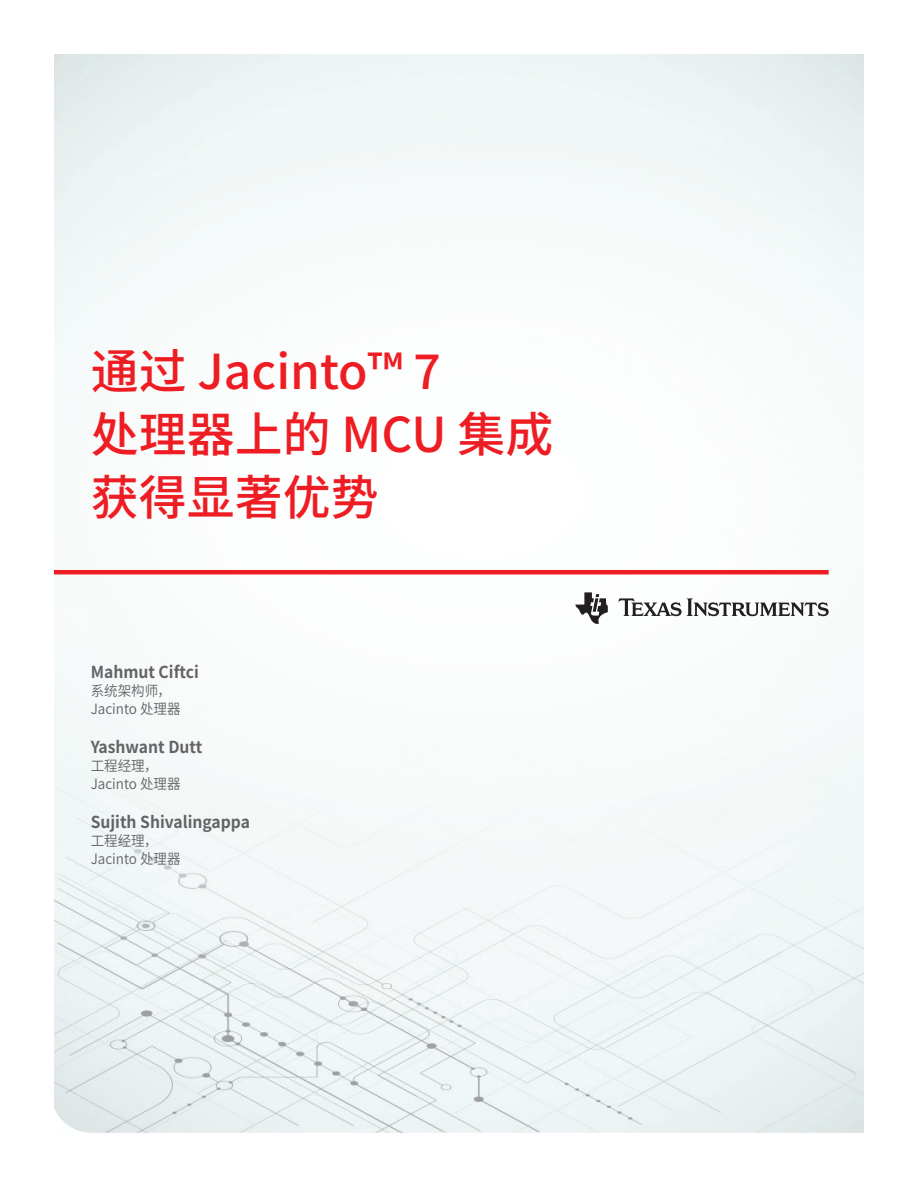
<style>
.page{position:relative;width:918px;height:1188px;background:#fff}
.page>*{position:absolute;margin:0;border:0;box-sizing:border-box;transform-origin:0 0}
.t1{font:500 48px/63px "Source Han Sans CN";color:#ee1d23}
.t2{font:700 16.5px "Source Han Sans CN";color:#636366;scale:.95 1}
.t3{font:14.25px/18px "Source Han Sans CN";color:#636366;scale:.95 1}
</style>
<div class="page">
<img style="left:54px;top:54px;width:810px;height:1079px">
<img style="left:159px;top:116px;width:661px;height:755px">
<div style="left:54px;top:174px;width:107px;height:640px;background:#f6fafa"></div>
<img style="left:818px;top:181px;width:46px;height:626px">
<svg style="left:575px;top:592px;width:33px;height:32px"></svg>
<svg style="left:618px;top:598px;width:211px;height:18px"></svg>
<hr style="left:54px;top:570px;width:775px;height:4px;background:#ee1d23">
<h1 class="t1" style="left:91px;top:341px;width:464px">通过 Jacinto™ 7<br>处理器上的 MCU 集成获得显著优势</h1>
<p class="t2" style="left:91px;top:663px;width:115px">Mahmut Ciftci</p>
<p class="t3" style="left:91px;top:683px;width:96px">系统架构师，<br>Jacinto 处理器</p>
<p class="t2" style="left:91px;top:738px;width:119px">Yashwant Dutt</p>
<p class="t3" style="left:91px;top:758px;width:96px">工程经理，<br>Jacinto 处理器</p>
<p class="t2" style="left:91px;top:813px;width:169px">Sujith Shivalingappa</p>
<p class="t3" style="left:91px;top:833px;width:96px">工程经理，<br>Jacinto 处理器</p>
</div>
